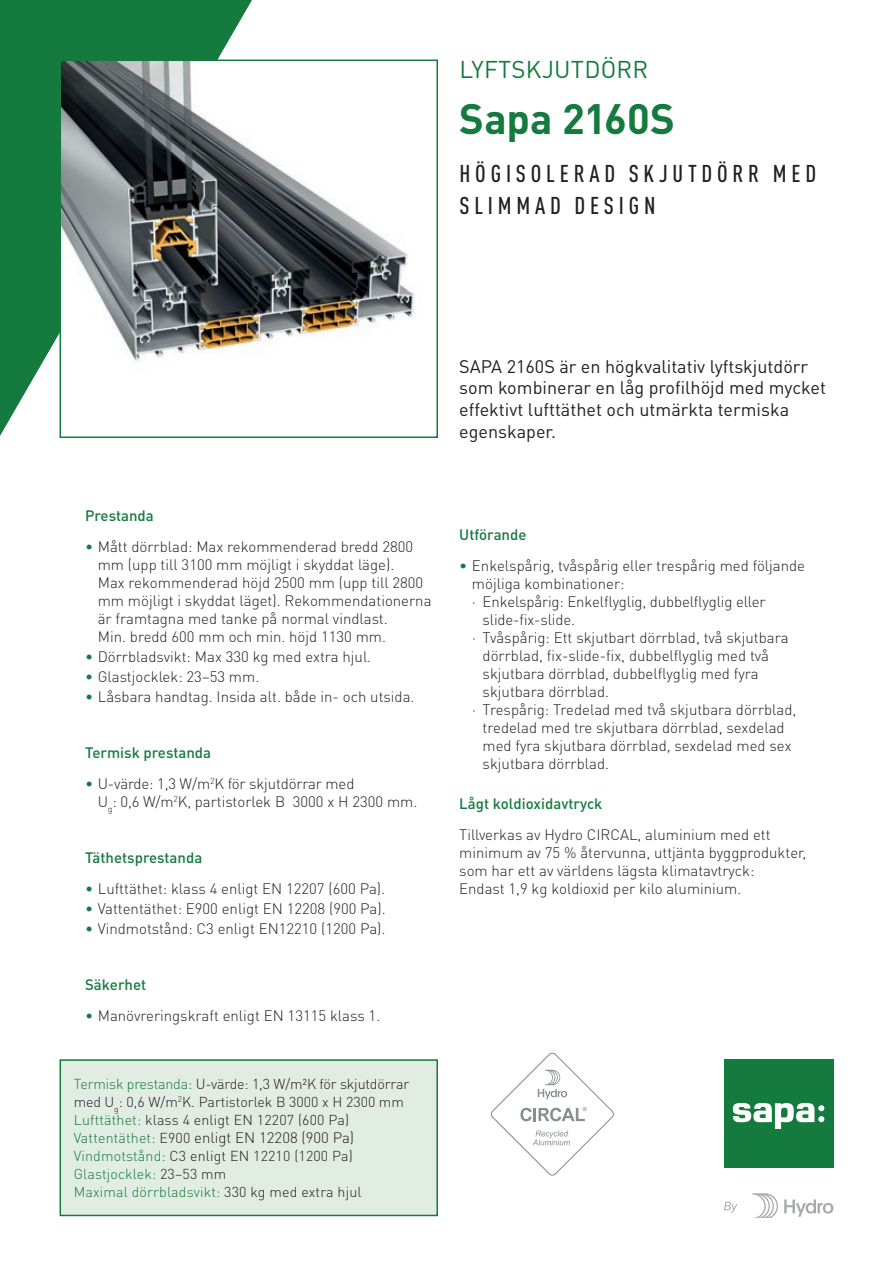
<style>
.page{position:relative;width:893px;height:1263px;background:#fff}
.page>*{position:absolute;margin:0;border:0;box-sizing:border-box;transform-origin:0 0}
.t1{font:700 42px "DIN Pro";color:#157a3d}
.t2{font:500 condensed 24px/31.5px "DIN Pro";letter-spacing:.2em;color:#231f20}
.t3{font:24px "DIN Pro";letter-spacing:.01em;color:#157a3d}
.t4{font:18px/21.8px "DIN Pro";color:#231f20}
.t5{font:300 15px/18px "DIN Pro";color:#231f20}
.t6{font:500 15px "DIN Pro";color:#157a3d}
.t7{font:300 14.25px/18px "DIN Pro";color:#231f20}
.t8{font:300 14.25px/18px "DIN Pro";letter-spacing:.01em;color:#157a3d}
.s1{color:#157a3d}
.s2{font-size:14.25px;color:#157a3d}
.s3{font-size:14.25px}
.s4{color:#231f20}
</style>
<div class="page">
<svg style="left:0;top:0;width:252px;height:436px;background:#2d8851"></svg>
<div style="left:60px;top:1060px;width:377px;height:155px;background:#e1ece3"></div>
<div style="left:60px;top:1059px;width:378px;height:157px;border:2px solid #157a3d"></div>
<div style="left:724px;top:1059px;width:109px;height:108px;background:#157a3d"></div>
<svg style="left:733px;top:1103px;width:91px;height:26px"></svg>
<svg style="left:784px;top:1199px;width:49px;height:18px"></svg>
<svg style="left:752px;top:1193px;width:26px;height:25px"></svg>
<svg style="left:724px;top:1202px;width:13px;height:11px"></svg>
<svg style="left:491px;top:1052px;width:123px;height:124px"></svg>
<img style="left:63px;top:63px;width:352px;height:371px">
<div style="left:60px;top:60px;width:378px;height:378px;border:2px solid #157a3d"></div>
<h2 class="t3" style="left:459px;top:53px;width:190px">LYFTSKJUTDÖRR</h2>
<h1 class="t1" style="left:459px;top:90px;width:217px">Sapa 2160S</h1>
<h2 class="t2" style="left:459px;top:156px;width:358px">HÖGISOLERAD SKJUTDÖRR MED<br>SLIMMAD DESIGN</h2>
<p class="t6" style="left:85px;top:505px;width:70px">Prestanda</p>
<p class="t5" style="left:98px;top:537px;width:335px;text-indent:-13px"><span class="s1">•</span> Mått dörrblad: Max rekommenderad bredd 2800 mm (upp till 3100 mm möjligt i skyddat läge).<br>Max rekommenderad höjd 2500 mm (upp till 2800 mm möjligt i skyddat läget). Rekommendationerna är framtagna med tanke på normal vindlast.<br>Min. bredd 600 mm och min. höjd 1130 mm.</p>
<p class="t5" style="left:85px;top:647px;width:288px"><span class="s1">•</span> Dörrbladsvikt: Max 330 kg med extra hjul.</p>
<p class="t5" style="left:85px;top:667px;width:176px"><span class="s1">•</span> Glastjocklek: 23–53 mm.</p>
<p class="t5" style="left:85px;top:687px;width:331px"><span class="s1">•</span> Låsbara handtag. Insida alt. både in- och utsida.</p>
<p class="t6" style="left:85px;top:743px;width:128px">Termisk prestanda</p>
<p class="t5" style="left:98px;top:774px;width:321px;text-indent:-13px"><span class="s1">•</span> U-värde: 1,3 W/m<sup>2</sup>K för skjutdörrar med<br>U<sub>g</sub>: 0,6 W/m<sup>2</sup>K, partistorlek B 3000 x H 2300 mm.</p>
<p class="t6" style="left:85px;top:847px;width:119px">Täthetsprestanda</p>
<p class="t5" style="left:85px;top:879px;width:302px"><span class="s1">•</span> Lufttäthet: klass 4 enligt EN 12207 (600 Pa).</p>
<p class="t5" style="left:85px;top:899px;width:302px"><span class="s1">•</span> Vattentäthet: E900 enligt EN 12208 (900 Pa).</p>
<p class="t5" style="left:85px;top:919px;width:302px"><span class="s1">•</span> Vindmotstånd: C3 enligt EN12210 (1200 Pa).</p>
<p class="t6" style="left:85px;top:975px;width:63px">Säkerhet</p>
<p class="t5" style="left:85px;top:1006px;width:297px"><span class="s1">•</span> Manövreringskraft enligt EN 13115 klass 1.</p>
<p class="t7" style="left:74px;top:1074px;width:337px"><span class="s1">Termisk prestanda:</span> U-värde: 1,3 W/m²K för skjutdörrar med U<sub>g</sub>: 0,6 W/m<sup>2</sup>K. Partistorlek B 3000 x H 2300 mm<br><span class="s1">Lufttäthet:</span> klass 4 enligt EN 12207 (600 Pa)</p>
<p class="t5" style="left:74px;top:1128px;width:282px"><span class="s2">Vattentäthet:</span> <span class="s3">E900</span> enligt EN 12208 (900 Pa)</p>
<p class="t8" style="left:74px;top:1146px;width:289px">Vindmotstånd: <span class="s4">C3 enligt EN 12210 (1200 Pa)<br></span>Glastjocklek: <span class="s4">23–53 mm<br></span>Maximal dörrbladsvikt: <span class="s4">330 kg med extra hjul</span></p>
<p class="t4" style="left:459px;top:355px;width:368px">SAPA 2160S är en högkvalitativ lyftskjutdörr som kombinerar en låg profilhöjd med mycket effektivt lufttäthet och utmärkta termiska egenskaper.</p>
<p class="t6" style="left:459px;top:524px;width:69px">Utförande</p>
<p class="t5" style="left:459px;top:555px;width:347px"><span class="s1">•</span> Enkelspårig, tvåspårig eller trespårig med följande</p>
<p class="t5" style="left:472px;top:573px;width:154px">möjliga kombinationer:</p>
<p class="t5" style="left:472px;top:591px;width:295px">· Enkelspårig: Enkelflyglig, dubbelflyglig eller</p>
<p class="t5" style="left:483px;top:609px;width:94px">slide-fix-slide.</p>
<p class="t5" style="left:472px;top:627px;width:318px">· Tvåspårig: Ett skjutbart dörrblad, två skjutbara</p>
<p class="t5" style="left:483px;top:645px;width:288px">dörrblad, fix-slide-fix, dubbelflyglig med två</p>
<p class="t5" style="left:483px;top:663px;width:278px">skjutbara dörrblad, dubbelflyglig med fyra</p>
<p class="t5" style="left:483px;top:681px;width:128px">skjutbara dörrblad.</p>
<p class="t5" style="left:472px;top:699px;width:326px">· Trespårig: Tredelad med två skjutbara dörrblad,</p>
<p class="t5" style="left:483px;top:717px;width:304px">tredelad med tre skjutbara dörrblad, sexdelad</p>
<p class="t5" style="left:483px;top:735px;width:310px">med fyra skjutbara dörrblad, sexdelad med sex</p>
<p class="t5" style="left:483px;top:753px;width:128px">skjutbara dörrblad.</p>
<p class="t6" style="left:459px;top:793px;width:145px">Lågt koldioxidavtryck</p>
<p class="t5" style="left:459px;top:824px;width:349px">Tillverkas av Hydro CIRCAL, aluminium med ett minimum av 75 % återvunna, uttjänta byggprodukter, som har ett av världens lägsta klimatavtryck:<br>Endast 1,9 kg koldioxid per kilo aluminium.</p>
</div>
